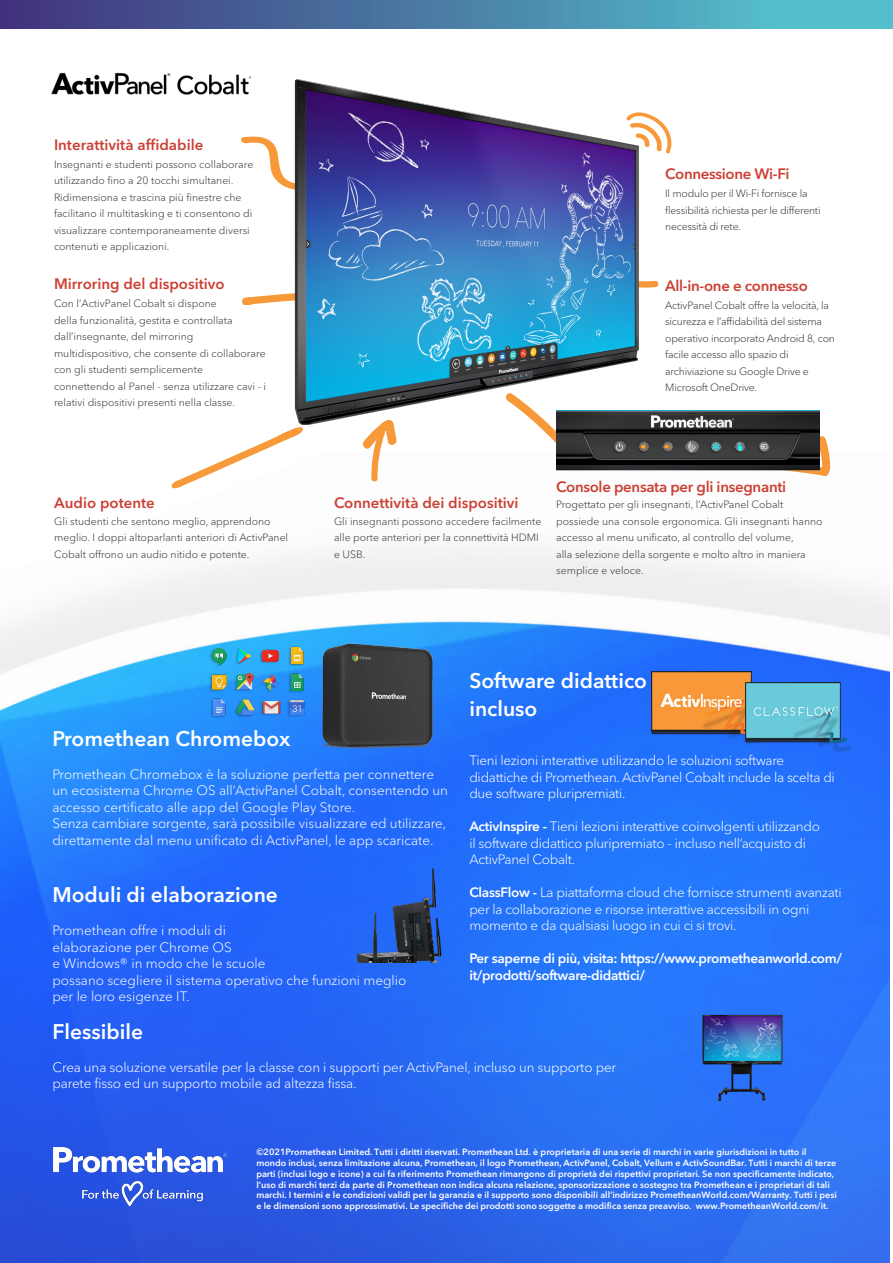
<style>
.page{position:relative;width:893px;height:1263px;background:#fff}
.page>*{position:absolute;margin:0;border:0;box-sizing:border-box;transform-origin:0 0}
.t1{font:600 21px/28.2px "Avenir Next LT Pro";color:#fff}
.t2{font:600 15px "Avenir Next LT Pro";color:#cc4035}
.t3{font:600 15px "Avenir Next LT Pro";letter-spacing:-.02em;color:#cc4035}
.t4{font:300 13.5px/16.5px "Avenir Next LT Pro";letter-spacing:-.01em;color:#fff}
.t5{font:600 13.5px/16.5px "Avenir Next LT Pro";letter-spacing:-.02em;color:#fff}
.t6{font:300 10.5px/16.5px "Avenir Next LT Pro";color:#333537}
.t7{font:300 10.5px/16.5px "Avenir Next LT Pro";letter-spacing:-.02em;color:#333537}
.t8{font:600 9px/10.8px "Avenir Next LT Pro";color:#fff}
.s1{font-weight:600}
</style>
<div class="page">
<img style="left:0;top:548px;width:890px;height:715px">
<svg style="left:737px;top:410px;width:94px;height:66px"></svg>
<img style="left:51px;top:72px;width:177px;height:23px">
<svg style="left:171px;top:444px;width:106px;height:45px"></svg>
<svg style="left:363px;top:444px;width:32px;height:38px"></svg>
<img style="left:54px;top:1147px;width:172px;height:59px">
<img style="left:556px;top:411px;width:263px;height:65px">
<img style="left:692px;top:1008px;width:101px;height:99px">
<img style="left:651px;top:672px;width:115px;height:75px">
<img style="left:746px;top:683px;width:108px;height:71px">
<img style="left:206px;top:622px;width:127px;height:96px">
<img style="left:314px;top:639px;width:120px;height:116px">
<div style="left:0;top:0;width:893px;height:29px;background:linear-gradient(to right,#41327b,#55cdd3)"></div>
<img style="left:228px;top:74px;width:509px;height:370px">
<img style="left:351px;top:865px;width:97px;height:98px">
<p class="t2" style="left:54px;top:135px;width:151px">Interattività affidabile</p>
<p class="t6" style="left:54px;top:156px;width:201px">Insegnanti e studenti possono collaborare utilizzando fino a 20 tocchi simultanei.<br>Ridimensiona e trascina più finestre che facilitano il multitasking e ti consentono di visualizzare contemporaneamente diversi contenuti e applicazioni.</p>
<p class="t2" style="left:54px;top:275px;width:172px">Mirroring del dispositivo</p>
<p class="t6" style="left:54px;top:295px;width:214px">Con l’ActivPanel Cobalt si dispone<br>della funzionalità, gestita e controllata dall’insegnante, del mirroring multidispositivo, che consente di collaborare con gli studenti semplicemente connettendo al Panel - senza utilizzare cavi - i relativi dispositivi presenti nella classe.</p>
<p class="t2" style="left:54px;top:494px;width:102px">Audio potente</p>
<p class="t6" style="left:54px;top:513px;width:235px">Gli studenti che sentono meglio, apprendono meglio. I doppi altoparlanti anteriori di ActivPanel<br>Cobalt offrono un audio nitido e potente.</p>
<p class="t3" style="left:665px;top:165px;width:126px">Connessione Wi-Fi</p>
<p class="t7" style="left:665px;top:185px;width:157px">Il modulo per il Wi-Fi fornisce la flessibilità richiesta per le differenti necessità di rete.</p>
<p class="t3" style="left:665px;top:277px;width:144px">All-in-one e connesso</p>
<p class="t7" style="left:665px;top:297px;width:171px">ActivPanel Cobalt offre la velocità, la sicurezza e l’affidabilità del sistema operativo incorporato Android 8, con facile accesso allo spazio di archiviazione su Google Drive e Microsoft OneDrive.</p>
<p class="t2" style="left:334px;top:494px;width:186px">Connettività dei dispositivi</p>
<p class="t6" style="left:334px;top:513px;width:209px">Gli insegnanti possono accedere facilmente alle porte anteriori per la connettività HDMI e USB.</p>
<p class="t3" style="left:556px;top:477px;width:232px">Console pensata per gli insegnanti</p>
<p class="t6" style="left:556px;top:496px;width:268px">Progettato per gli insegnanti, l’ActivPanel Cobalt possiede una console ergonomica. Gli insegnanti hanno accesso al menu unificato, al controllo del volume,<br>alla selezione della sorgente e molto altro in maniera semplice e veloce.</p>
<p class="t1" style="left:469px;top:666px;width:179px">Software didattico incluso</p>
<p class="t4" style="left:469px;top:752px;width:367px">Tieni lezioni interattive utilizzando le soluzioni software didattiche di Promethean. ActivPanel Cobalt include la scelta di due software pluripremiati.</p>
<p class="t4" style="left:469px;top:818px;width:352px"><span class="s1">ActivInspire -</span> Tieni lezioni interattive coinvolgenti utilizzando il software didattico pluripremiato - incluso nell’acquisto di<br>ActivPanel Cobalt.</p>
<p class="t4" style="left:469px;top:884px;width:374px"><span class="s1">ClassFlow -</span> La piattaforma cloud che fornisce strumenti avanzati per la collaborazione e risorse interattive accessibili in ogni momento e da qualsiasi luogo in cui ci si trovi.</p>
<p class="t5" style="left:469px;top:950px;width:374px">Per saperne di più, visita: https://www.prometheanworld.com/ it/prodotti/software-didattici/</p>
<p class="t1" style="left:52px;top:724px;width:239px">Promethean Chromebox</p>
<p class="t4" style="left:52px;top:766px;width:397px">Promethean Chromebox è la soluzione perfetta per connettere un ecosistema Chrome OS all’ActivPanel Cobalt, consentendo un accesso certificato alle app del Google Play Store.</p>
<p class="t4" style="left:52px;top:815px;width:395px">Senza cambiare sorgente, sarà possibile visualizzare ed utilizzare, direttamente dal menu unificato di ActivPanel, le app scaricate.</p>
<p class="t1" style="left:52px;top:880px;width:227px">Moduli di elaborazione</p>
<p class="t4" style="left:52px;top:922px;width:355px">Promethean offre i moduli di<br>elaborazione per Chrome OS<br>e Windows® in modo che le scuole<br>possano scegliere il sistema operativo che funzioni meglio per le loro esigenze IT.</p>
<p class="t1" style="left:52px;top:1017px;width:92px">Flessibile</p>
<p class="t4" style="left:52px;top:1059px;width:565px">Crea una soluzione versatile per la classe con i supporti per ActivPanel, incluso un supporto per parete fisso ed un supporto mobile ad altezza fissa.</p>
<p class="t8" style="left:256px;top:1146px;width:582px">©2021Promethean Limited. Tutti i diritti riservati. Promethean Ltd. è proprietaria di una serie di marchi in varie giurisdizioni in tutto il mondo inclusi, senza limitazione alcuna, Promethean, il logo Promethean, ActivPanel, Cobalt, Vellum e ActivSoundBar. Tutti i marchi di terze parti (inclusi logo e icone) a cui fa riferimento Promethean rimangono di proprietà dei rispettivi proprietari. Se non specificamente indicato, l’uso di marchi terzi da parte di Promethean non indica alcuna relazione, sponsorizzazione o sostegno tra Promethean e i proprietari di tali marchi. I termini e le condizioni validi per la garanzia e il supporto sono disponibili all’indirizzo PrometheanWorld.com/Warranty. Tutti i pesi e le dimensioni sono approssimativi. Le specifiche dei prodotti sono soggette a modifica senza preavviso. www.PrometheanWorld.com/it.</p>
</div>
